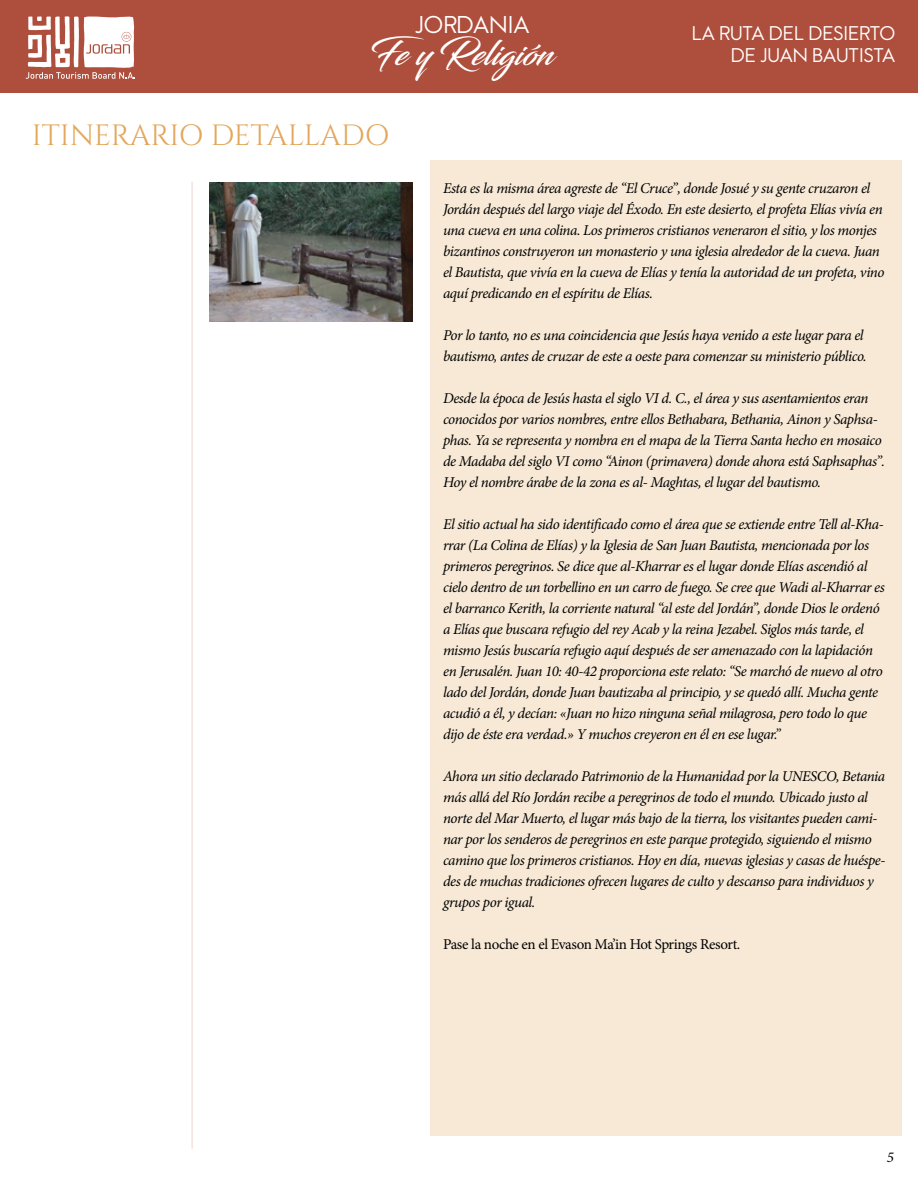
<style>
.page{position:relative;width:918px;height:1188px;background:#fff}
.page>*{position:absolute;margin:0;border:0;box-sizing:border-box;transform-origin:0 0}
.t1{font:34.5px "Blacksword";color:#fff}
.t2{font:29.25px "Cinzel";color:#e3a75b}
.t3{font:22.05px "W Sans New";color:#fff}
.t4{font:18px/21.6px "W Sans New";color:#fff;text-align:right}
.t5{font:italic 15px/21px "Minion Pro";letter-spacing:-.03em;color:#000}
.t6{font:15px "Minion Pro";letter-spacing:-.03em;color:#000}
</style>
<div class="page">
<div style="left:0;top:0;width:918px;height:92px;background:#ae4e3c"></div>
<svg style="left:26px;top:16px;width:109px;height:63px"></svg>
<div style="left:430px;top:161px;width:472px;height:975px;background:#f7e9d6"></div>
<hr style="left:192px;top:182px;width:1px;height:967px;background:#ae4e3c">
<img style="left:209px;top:182px;width:204px;height:139px">
<h3 class="t3" style="left:415px;top:12px;width:116px">JORDANIA</h3>
<h1 class="t1" style="left:370px;top:33px;width:185px">Fe y Religión</h1>
<h2 class="t2" style="left:32px;top:119px;width:359px">ITINERARIO DETALLADO</h2>
<p class="t4" style="left:692px;top:23px;width:205px">LA RUTA DEL DESIERTO<br>DE JUAN BAUTISTA</p>
<p class="t5" style="left:443px;top:178px;width:443px">Esta es la misma área agreste de “El Cruce”, donde Josué y su gente cruzaron el Jordán después del largo viaje del Éxodo. En este desierto, el profeta Elías vivía en una cueva en una colina. Los primeros cristianos veneraron el sitio, y los monjes bizantinos construyeron un monasterio y una iglesia alrededor de la cueva. Juan el Bautista, que vivía en la cueva de Elías y tenía la autoridad de un profeta, vino aquí predicando en el espíritu de Elías.</p>
<p class="t5" style="left:443px;top:325px;width:425px">Por lo tanto, no es una coincidencia que Jesús haya venido a este lugar para el bautismo, antes de cruzar de este a oeste para comenzar su ministerio público.</p>
<p class="t5" style="left:443px;top:388px;width:444px">Desde la época de Jesús hasta el siglo VI d. C., el área y sus asentamientos eran conocidos por varios nombres, entre ellos Bethabara, Bethania, Ainon y Saphsa&shy;phas. Ya se representa y nombra en el mapa de la Tierra Santa hecho en mosaico de Madaba del siglo VI como “Ainon (primavera) donde ahora está Saphsaphas”.<br>Hoy el nombre árabe de la zona es al- Maghtas, el lugar del bautismo.</p>
<p class="t5" style="left:443px;top:514px;width:443px">El sitio actual ha sido identificado como el área que se extiende entre Tell al-Kha&shy;rrar (La Colina de Elías) y la Iglesia de San Juan Bautista, mencionada por los primeros peregrinos. Se dice que al-Kharrar es el lugar donde Elías ascendió al cielo dentro de un torbellino en un carro de fuego. Se cree que Wadi al-Kharrar es el barranco Kerith, la corriente natural “al este del Jordán”, donde Dios le ordenó a Elías que buscara refugio del rey Acab y la reina Jezabel. Siglos más tarde, el mismo Jesús buscaría refugio aquí después de ser amenazado con la lapidación en Jerusalén. Juan 10: 40-42 proporciona este relato: “Se marchó de nuevo al otro lado del Jordán, donde Juan bautizaba al principio, y se quedó allí. Mucha gente acudió a él, y decían: «Juan no hizo ninguna señal milagrosa, pero todo lo que dijo de éste era verdad.» Y muchos creyeron en él en ese lugar.”</p>
<p class="t5" style="left:443px;top:766px;width:444px">Ahora un sitio declarado Patrimonio de la Humanidad por la UNESCO, Betania más allá del Río Jordán recibe a peregrinos de todo el mundo. Ubicado justo al norte del Mar Muerto, el lugar más bajo de la tierra, los visitantes pueden cami&shy;nar por los senderos de peregrinos en este parque protegido, siguiendo el mismo camino que los primeros cristianos. Hoy en día, nuevas iglesias y casas de huéspe&shy;des de muchas tradiciones ofrecen lugares de culto y descanso para individuos y grupos por igual.</p>
<p class="t6" style="left:443px;top:934px;width:299px">Pase la noche en el Evason Ma’in Hot Springs Resort.</p>
<p class="t5" style="left:887px;top:1147px;width:9px">5</p>
</div>
